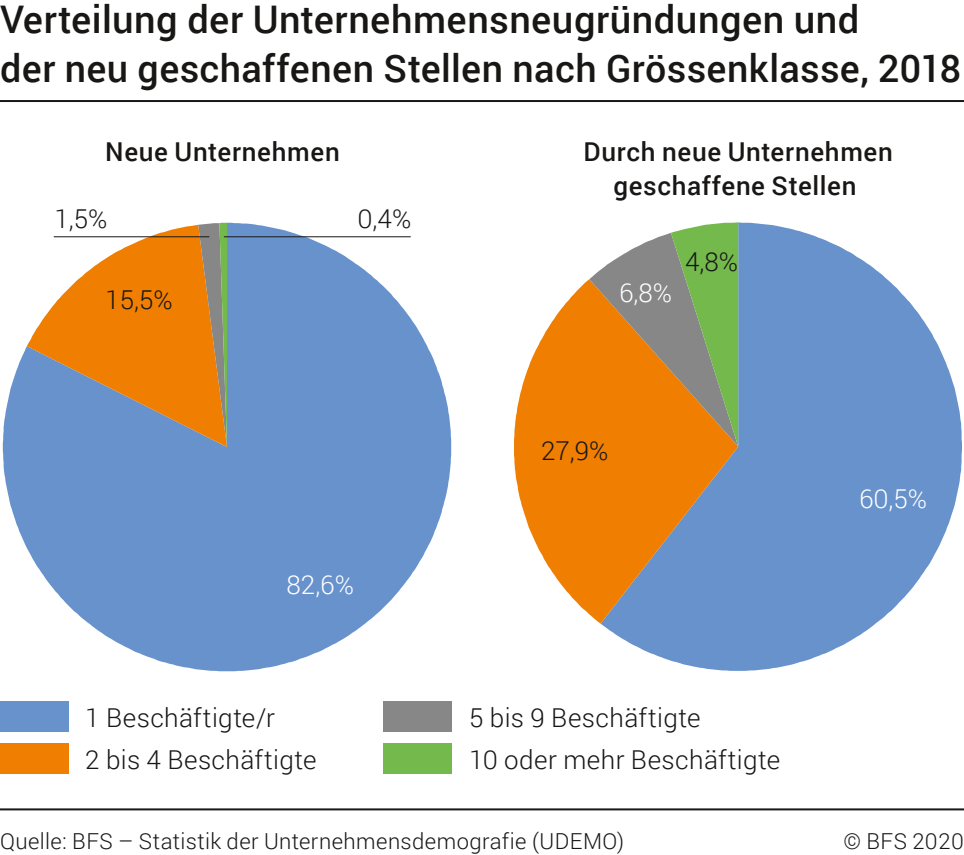
<style>
.page{position:relative;width:964px;height:855px;background:#fff}
.page>*{position:absolute;margin:0;border:0;box-sizing:border-box;transform-origin:0 0}
.t1{font:500 38px/49.6px "Roboto";letter-spacing:.01em;color:#181716}
.t2{font:300 26px/42px "Roboto";letter-spacing:.015em;color:#181716}
.t3{font:500 26px/34.4px "Roboto";letter-spacing:.025em;color:#181716;text-align:center}
.t4{font:300 26px "Roboto";color:#fff}
.t5{font:300 22px "Roboto";letter-spacing:.02em;color:#181716}
</style>
<div class="page">
<hr style="left:0;top:100px;width:963px;height:2px;background:#181716">
<svg style="left:3px;top:223px;width:448px;height:448px;fill:#6792cc"></svg>
<svg style="left:27px;top:225px;width:171px;height:222px;fill:#f07e00"></svg>
<hr style="left:0;top:808px;width:963px;height:2px;background:#181716">
<svg style="left:600px;top:222px;width:361px;height:448px;fill:#6792cc"></svg>
<svg style="left:514px;top:279px;width:224px;height:344px;fill:#f07e00"></svg>
<svg style="left:589px;top:222px;width:149px;height:224px;background:#b39951"></svg>
<div style="left:0;top:701px;width:68px;height:30px;background:#6792cc"></div>
<div style="left:0;top:743px;width:68px;height:30px;background:#f07e00"></div>
<div style="left:384px;top:701px;width:68px;height:30px;background:#868786"></div>
<div style="left:384px;top:743px;width:68px;height:30px;background:#74b94c"></div>
<hr style="left:54px;top:236px;width:155px;height:1px;background:#181716">
<hr style="left:224px;top:236px;width:186px;height:1px;background:#181716">
<svg style="left:198px;top:223px;width:29px;height:224px;background:#b48b44"></svg>
<h1 class="t1" style="left:0;top:-7px;width:962px">Verteilung der Unternehmensneugründungen und<br>der neu geschaffenen Stellen nach Grössenklasse, 2018</h1>
<p class="t3" style="left:105px;top:133px;width:236px">Neue Unternehmen</p>
<p class="t2" style="left:54px;top:196px;width:55px">1,5%</p>
<p class="t2" style="left:357px;top:196px;width:55px">0,4%</p>
<p class="t2" style="left:105px;top:278px;width:69px">15,5%</p>
<p class="t4" style="left:286px;top:566px;width:69px">82,6%</p>
<p class="t3" style="left:583px;top:133px;width:311px">Durch neue Unternehmen geschaffene Stellen</p>
<p class="t4" style="left:619px;top:274px;width:55px">6,8%</p>
<p class="t2" style="left:684px;top:240px;width:55px">4,8%</p>
<p class="t2" style="left:541px;top:429px;width:69px">27,9%</p>
<p class="t4" style="left:858px;top:480px;width:70px">60,5%</p>
<p class="t2" style="left:85px;top:695px;width:233px">1 Beschäftigte/r<br>2 bis 4 Beschäftigte</p>
<p class="t2" style="left:469px;top:695px;width:312px">5 bis 9 Beschäftigte<br>10 oder mehr Beschäftigte</p>
<p class="t5" style="left:0;top:825px;width:625px">Quelle: BFS – Statistik der Unternehmensdemografie (UDEMO)</p>
<p class="t5" style="left:843px;top:825px;width:122px">© BFS 2020</p>
</div>
